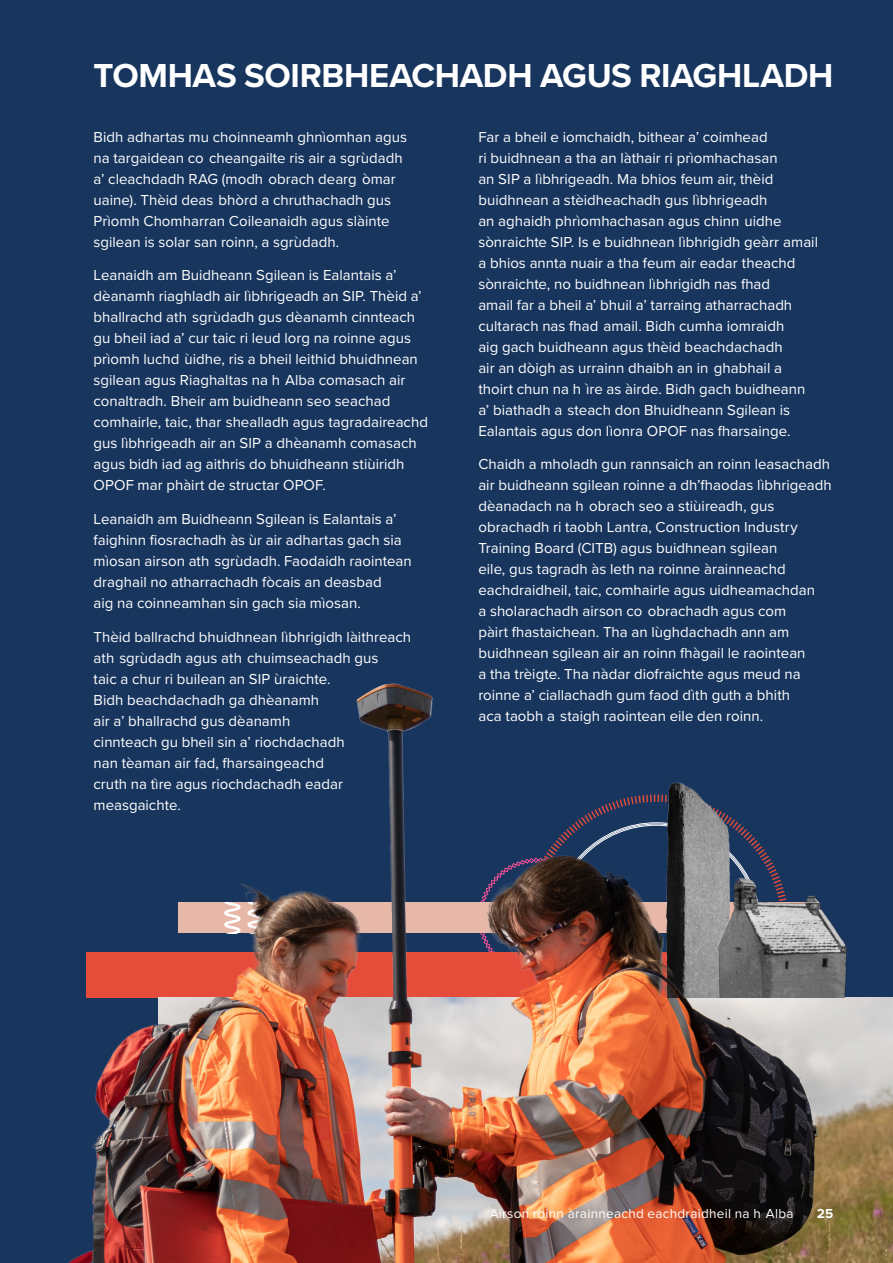
<style>
.page{position:relative;width:893px;height:1263px;background:#18355e}
.page>*{position:absolute;margin:0;border:0;box-sizing:border-box;transform-origin:0 0}
.t1{font:700 34.5px "Proxima Nova";letter-spacing:-.01em;color:#fff}
.t2{font:15px/21px "Proxima Nova";color:#fff}
.t3{font:13.5px "Proxima Nova";letter-spacing:.02em;color:#fff}
.t4{font:700 13.5px "Proxima Nova";color:#fff}
</style>
<div class="page">
<img style="left:68px;top:683px;width:825px;height:580px">
<h2 class="t1" style="left:94px;top:50px;width:741px">TOMHAS SOIRBHEACHADH AGUS RIAGHLADH</h2>
<p class="t2" style="left:94px;top:125px;width:315px">Bidh adhartas mu choinneamh ghnìomhan agus na targaidean co cheangailte ris air a sgrùdadh a’ cleachdadh RAG (modh obrach dearg òmar uaine). Thèid deas bhòrd a chruthachadh gus Prìomh Chomharran Coileanaidh agus slàinte sgilean is solar san roinn, a sgrùdadh.</p>
<p class="t2" style="left:94px;top:264px;width:336px">Leanaidh am Buidheann Sgilean is Ealantais a’ dèanamh riaghladh air lìbhrigeadh an SIP. Thèid a’ bhallrachd ath sgrùdadh gus dèanamh cinnteach gu bheil iad a’ cur taic ri leud lorg na roinne agus prìomh luchd ùidhe, ris a bheil leithid bhuidhnean sgilean agus Riaghaltas na h Alba comasach air conaltradh. Bheir am buidheann seo seachad comhairle, taic, thar shealladh agus tagradaireachd gus lìbhrigeadh air an SIP a dhèanamh comasach agus bidh iad ag aithris do bhuidheann stiùiridh OPOF mar phàirt de structar OPOF.</p>
<p class="t2" style="left:94px;top:508px;width:320px">Leanaidh am Buidheann Sgilean is Ealantais a’ faighinn fosrachadh às ùr air adhartas gach sia mìosan airson ath sgrùdadh. Faodaidh raointean draghail no atharrachadh fòcais an deasbad<br>aig na coinneamhan sin gach sia mìosan.</p>
<p class="t2" style="left:94px;top:626px;width:319px">Thèid ballrachd bhuidhnean lìbhrigidh làithreach ath sgrùdadh agus ath chuimseachadh gus<br>taic a chur ri builean an SIP ùraichte.<br>Bidh beachdachadh ga dhèanamh<br>air a’ bhallrachd gus dèanamh<br>cinnteach gu bheil sin a’ riochdachadh<br>nan tèaman air fad, farsaingeachd<br>cruth na tìre agus riochdachadh eadar measgaichte.</p>
<p class="t2" style="left:478px;top:125px;width:341px">Far a bheil e iomchaidh, bithear a’ coimhead<br>ri buidhnean a tha an làthair ri prìomhachasan<br>an SIP a lìbhrigeadh. Ma bhios feum air, thèid buidhnean a stèidheachadh gus lìbhrigeadh<br>an aghaidh phrìomhachasan agus chinn uidhe sònraichte SIP. Is e buidhnean lìbhrigidh geàrr amail a bhios annta nuair a tha feum air eadar theachd sònraichte, no buidhnean lìbhrigidh nas fad<br>amail far a bheil a’ bhuil a’ tarraing atharrachadh cultarach nas fad amail. Bidh cumha iomraidh<br>aig gach buidheann agus thèid beachdachadh<br>air an dòigh as urrainn dhaibh an in ghabhail a thoirt chun na h ìre as àirde. Bidh gach buidheann a’ biathadh a steach don Bhuidheann Sgilean is Ealantais agus don lìonra OPOF nas farsainge.</p>
<p class="t2" style="left:478px;top:453px;width:355px">Chaidh a mholadh gun rannsaich an roinn leasachadh air buidheann sgilean roinne a dh’faodas lìbhrigeadh dèanadach na h obrach seo a stiùireadh, gus obrachadh ri taobh Lantra, Construction Industry Training Board (CITB) agus buidhnean sgilean<br>eile, gus tagradh às leth na roinne àrainneachd eachdraidheil, taic, comhairle agus uidheamachdan<br>a sholarachadh airson co obrachadh agus com<br>pàirt fastaichean. Tha an lùghdachadh ann am buidhnean sgilean air an roinn fàgail le raointean<br>a tha trèigte. Tha nàdar diofraichte agus meud na roinne a’ ciallachadh gum faod dìth guth a bhith<br>aca taobh a staigh raointean eile den roinn.</p>
<p class="t3" style="left:490px;top:1204px;width:306px">Airson roinn àrainneachd eachdraidheil na h Alba</p>
<p class="t4" style="left:817px;top:1204px;width:18px">25</p>
</div>
